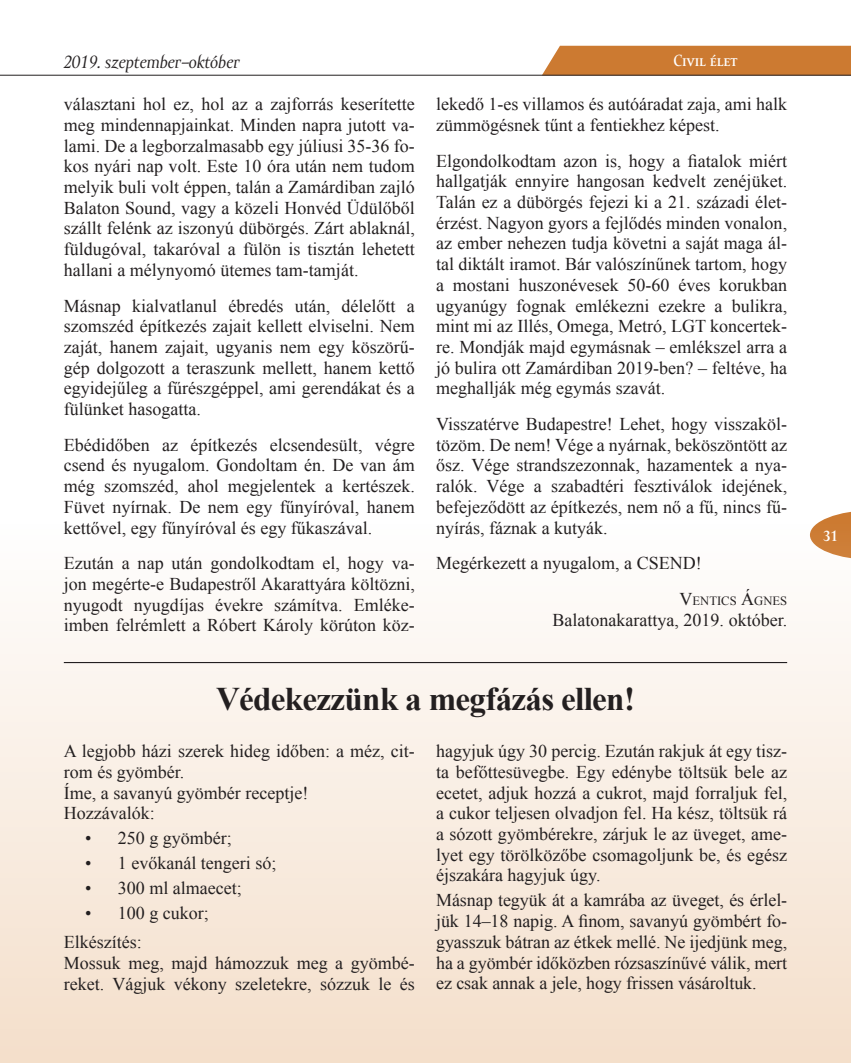
<style>
.page{position:relative;width:851px;height:1063px;background:#fff}
.page>*{position:absolute;margin:0;border:0;box-sizing:border-box;transform-origin:0 0}
.t1{font:700 33px "Times New Roman";letter-spacing:-.02em;color:#231f20}
.t2{font:18px/20.7px "Times New Roman";color:#231f20;text-align:justify}
.t3{font:italic 18px "Amor Serif Pro";color:#231f20}
.t4{font:16.5px "Amor Serif Text Pro";color:#fff}
.t5{font:700 15px "Amor Serif Pro";color:#fff}
.t6{font:12.6px "Times New Roman";color:#231f20}
.s1{font-size:18px}
</style>
<div class="page">
<svg style="left:816px;top:512px;width:34px;height:12px"></svg>
<div style="left:0;top:524px;width:850px;height:539px;background:linear-gradient(to bottom,#fefdfc,#f4dfcb)"></div>
<div style="left:541px;top:46px;width:309px;height:29px;background:#cc7a31"></div>
<hr style="left:0;top:75px;width:850px;height:1px;background:#231f20">
<hr style="left:64px;top:662px;width:723px;height:1px;background:#231f20">
<p class="t3" style="left:63px;top:52px;width:178px">2019. szeptember–október</p>
<p class="t4" style="left:673px;top:52px;width:65px">Civil élet</p>
<p class="t2" style="left:64px;top:94px;width:352px">választani hol ez, hol az a zajforrás keserítette meg mindennapjainkat. Minden napra jutott va&shy;lami. De a legborzalmasabb egy júliusi 35-36 fo&shy;kos nyári nap volt. Este 10 óra után nem tudom melyik buli volt éppen, talán a Zamárdiban zajló Balaton Sound, vagy a közeli Honvéd Üdülőből szállt felénk az iszonyú dübörgés. Zárt ablaknál, füldugóval, takaróval a fülön is tisztán lehetett hallani a mélynyomó ütemes tam-tamját.</p>
<p class="t2" style="left:64px;top:295px;width:352px">Másnap kialvatlanul ébredés után, délelőtt a szomszéd építkezés zajait kellett elviselni. Nem zaját, hanem zajait, ugyanis nem egy köszörű&shy;gép dolgozott a teraszunk mellett, hanem kettő egyidejűleg a fűrészgéppel, ami gerendákat és a fülünket hasogatta.</p>
<p class="t2" style="left:64px;top:434px;width:352px">Ebédidőben az építkezés elcsendesült, végre csend és nyugalom. Gondoltam én. De van ám még szomszéd, ahol megjelentek a kertészek.<br>Füvet nyírnak. De nem egy fűnyíróval, hanem kettővel, egy fűnyíróval és egy fűkaszával.</p>
<p class="t2" style="left:64px;top:553px;width:352px">Ezután a nap után gondolkodtam el, hogy va&shy;jon megérte-e Budapestről Akarattyára költözni, nyugodt nyugdíjas évekre számítva. Emléke&shy;imben felrémlett a Róbert Károly körúton köz-</p>
<p class="t2" style="left:436px;top:94px;width:352px">lekedő 1-es villamos és autóáradat zaja, ami halk zümmögésnek tűnt a fentiekhez képest.</p>
<p class="t2" style="left:436px;top:150px;width:352px">Elgondolkodtam azon is, hogy a fiatalok miért hallgatják ennyire hangosan kedvelt zenéjüket.<br>Talán ez a dübörgés fejezi ki a 21. századi élet&shy;érzést. Nagyon gyors a fejlődés minden vonalon, az ember nehezen tudja követni a saját maga ál&shy;tal diktált iramot. Bár valószínűnek tartom, hogy a mostani huszonévesek 50-60 éves korukban ugyanúgy fognak emlékezni ezekre a bulikra, mint mi az Illés, Omega, Metró, LGT koncertek&shy;re. Mondják majd egymásnak – emlékszel arra a jó bulira ott Zamárdiban 2019-ben? – feltéve, ha meghallják még egymás szavát.</p>
<p class="t2" style="left:436px;top:413px;width:352px">Visszatérve Budapestre! Lehet, hogy visszaköl&shy;tözöm. De nem! Vége a nyárnak, beköszöntött az ősz. Vége strandszezonnak, hazamentek a nya&shy;ralók. Vége a szabadtéri fesztiválok idejének, befejeződött az építkezés, nem nő a fű, nincs fű&shy;nyírás, fáznak a kutyák.</p>
<p class="t2" style="left:436px;top:553px;width:267px">Megérkezett a nyugalom, a CSEND!</p>
<p class="t6" style="left:679px;top:592px;width:109px"><span class="s1">V</span>ENTICS <span class="s1">Á</span>GNES</p>
<p class="t2" style="left:552px;top:609px;width:236px">Balatonakarattya, 2019. október.</p>
<h1 class="t1" style="left:216px;top:676px;width:420px">Védekezzünk a megfázás ellen!</h1>
<p class="t2" style="left:64px;top:741px;width:352px;text-align:left">A legjobb házi szerek hideg időben: a méz, cit&shy;rom és gyömbér.<br>Íme, a savanyú gyömbér receptje!<br>Hozzávalók:</p>
<p class="t2" style="left:85px;top:828px;width:148px">• 250 g gyömbér;</p>
<p class="t2" style="left:85px;top:853px;width:193px">• 1 evőkanál tengeri só;</p>
<p class="t2" style="left:85px;top:878px;width:158px">• 300 ml almaecet;</p>
<p class="t2" style="left:64px;top:898px;width:146px;line-height:29.2px;text-indent:21px">• 100 g cukor;<br>Elkészítés:</p>
<p class="t2" style="left:64px;top:952px;width:352px">Mossuk meg, majd hámozzuk meg a gyömbé&shy;reket. Vágjuk vékony szeletekre, sózzuk le és</p>
<p class="t2" style="left:436px;top:741px;width:352px">hagyjuk úgy 30 percig. Ezután rakjuk át egy tisz&shy;ta befőttesüvegbe. Egy edénybe töltsük bele az ecetet, adjuk hozzá a cukrot, majd forraljuk fel, a cukor teljesen olvadjon fel. Ha kész, töltsük rá a sózott gyömbérekre, zárjuk le az üveget, ame&shy;lyet egy törölközőbe csomagoljunk be, és egész éjszakára hagyjuk úgy.</p>
<p class="t2" style="left:436px;top:890px;width:352px">Másnap tegyük át a kamrába az üveget, és érlel&shy;jük 14–18 napig. A finom, savanyú gyömbért fo&shy;gyasszuk bátran az étkek mellé. Ne ijedjünk meg, ha a gyömbér időközben rózsaszínűvé válik, mert ez csak annak a jele, hogy frissen vásároltuk.</p>
<p class="t5" style="left:823px;top:528px;width:16px">31</p>
</div>
